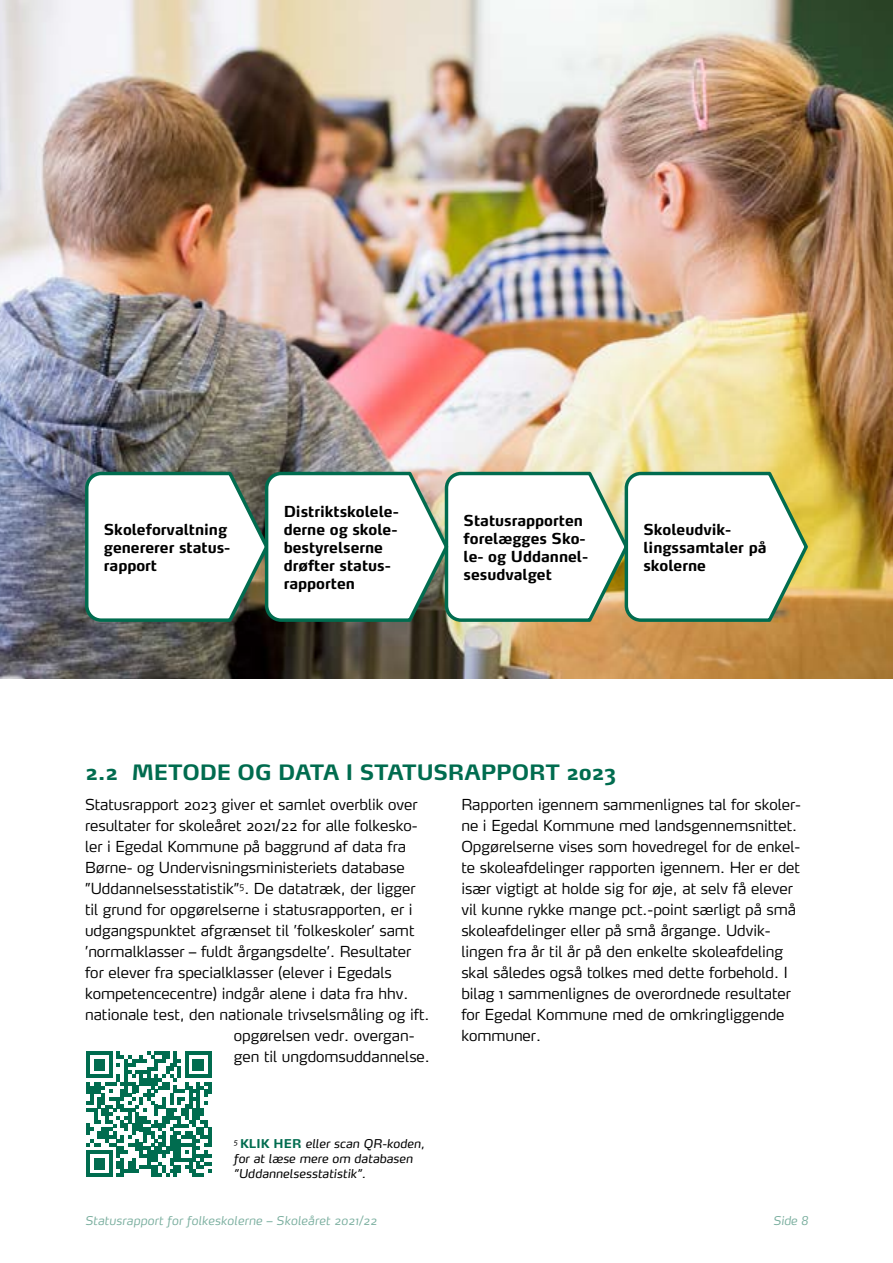
<style>
.page{position:relative;width:893px;height:1263px;background:#fff}
.page>*{position:absolute;margin:0;border:0;box-sizing:border-box;transform-origin:0 0}
.t1{font:700 21px "Max";letter-spacing:-.005em;color:#006c4f}
.t2{font:300 15px/21px "Max";color:#000}
.t3{font:700 15px/18px "Max";color:#000}
.t4{font:italic 12px/15px "Max";letter-spacing:.01em;color:#000}
.t5{font:italic 300 12px "Max";letter-spacing:.02em;color:#78ad9d}
.s1{font-weight:700;font-style:normal;color:#006c4f}
</style>
<div class="page">
<img style="left:0;top:0;width:893px;height:678px">
<svg style="left:83px;top:470px;width:728px;height:154px"></svg>
<svg style="left:86px;top:1051px;width:126px;height:126px"></svg>
<p class="t3" style="left:284px;top:502px;width:117px">Distriktskolele&shy;derne og skole&shy;bestyrelserne drøfter status&shy;rapporten</p>
<p class="t3" style="left:104px;top:520px;width:128px">Skoleforvaltning genererer status&shy;rapport</p>
<p class="t3" style="left:464px;top:511px;width:126px">Statusrapporten forelægges Sko&shy;le- og Uddannel&shy;sesudvalget</p>
<p class="t3" style="left:643px;top:520px;width:124px">Skoleudvik&shy;lingssamtaler på skolerne</p>
<h1 class="t1" style="left:85px;top:759px;width:533px">2.2 METODE OG DATA I STATUSRAPPORT 2023</h1>
<p class="t2" style="left:85px;top:794px;width:334px">Statusrapport 2023 giver et samlet overblik over</p>
<p class="t2" style="left:85px;top:815px;width:334px">resultater for skoleåret 2021/22 for alle folkesko-</p>
<p class="t2" style="left:85px;top:836px;width:323px">ler i Egedal Kommune på baggrund af data fra</p>
<p class="t2" style="left:85px;top:857px;width:321px">Børne- og Undervisningsministeriets database</p>
<p class="t2" style="left:85px;top:878px;width:332px">”Uddannelsesstatistik”<sup>5</sup>. De datatræk, der ligger</p>
<p class="t2" style="left:85px;top:899px;width:329px">til grund for opgørelserne i statusrapporten, er i</p>
<p class="t2" style="left:85px;top:920px;width:331px">udgangspunktet afgrænset til ’folkeskoler’ samt</p>
<p class="t2" style="left:85px;top:941px;width:328px">’normalklasser – fuldt årgangsdelte’. Resultater</p>
<p class="t2" style="left:85px;top:962px;width:308px">for elever fra specialklasser (elever i Egedals</p>
<p class="t2" style="left:85px;top:983px;width:325px">kompetencecentre) indgår alene i data fra hhv.</p>
<p class="t2" style="left:85px;top:1004px;width:346px">nationale test, den nationale trivselsmåling og ift.</p>
<p class="t2" style="left:234px;top:1025px;width:182px">opgørelsen vedr. overgan-</p>
<p class="t2" style="left:234px;top:1046px;width:198px">gen til ungdomsuddannelse.</p>
<p class="t2" style="left:461px;top:794px;width:341px">Rapporten igennem sammenlignes tal for skoler&shy;ne i Egedal Kommune med landsgennemsnittet.<br>Opgørelserne vises som hovedregel for de enkel&shy;te skoleafdelinger rapporten igennem. Her er det især vigtigt at holde sig for øje, at selv få elever vil kunne rykke mange pct.-point særligt på små skoleafdelinger eller på små årgange. Udvik&shy;lingen fra år til år på den enkelte skoleafdeling skal således også tolkes med dette forbehold. I bilag 1 sammenlignes de overordnede resultater for Egedal Kommune med de omkringliggende kommuner.</p>
<p class="t4" style="left:234px;top:1136px;width:193px"><sup>5</sup> <span class="s1">KLIK HER</span> eller scan QR-koden, for at læse mere om databasen ”Uddannelsesstatistik”.</p>
<p class="t5" style="left:85px;top:1213px;width:293px">Statusrapport for folkeskolerne – Skoleåret 2021/22</p>
<p class="t5" style="left:773px;top:1213px;width:36px">Side 8</p>
</div>
